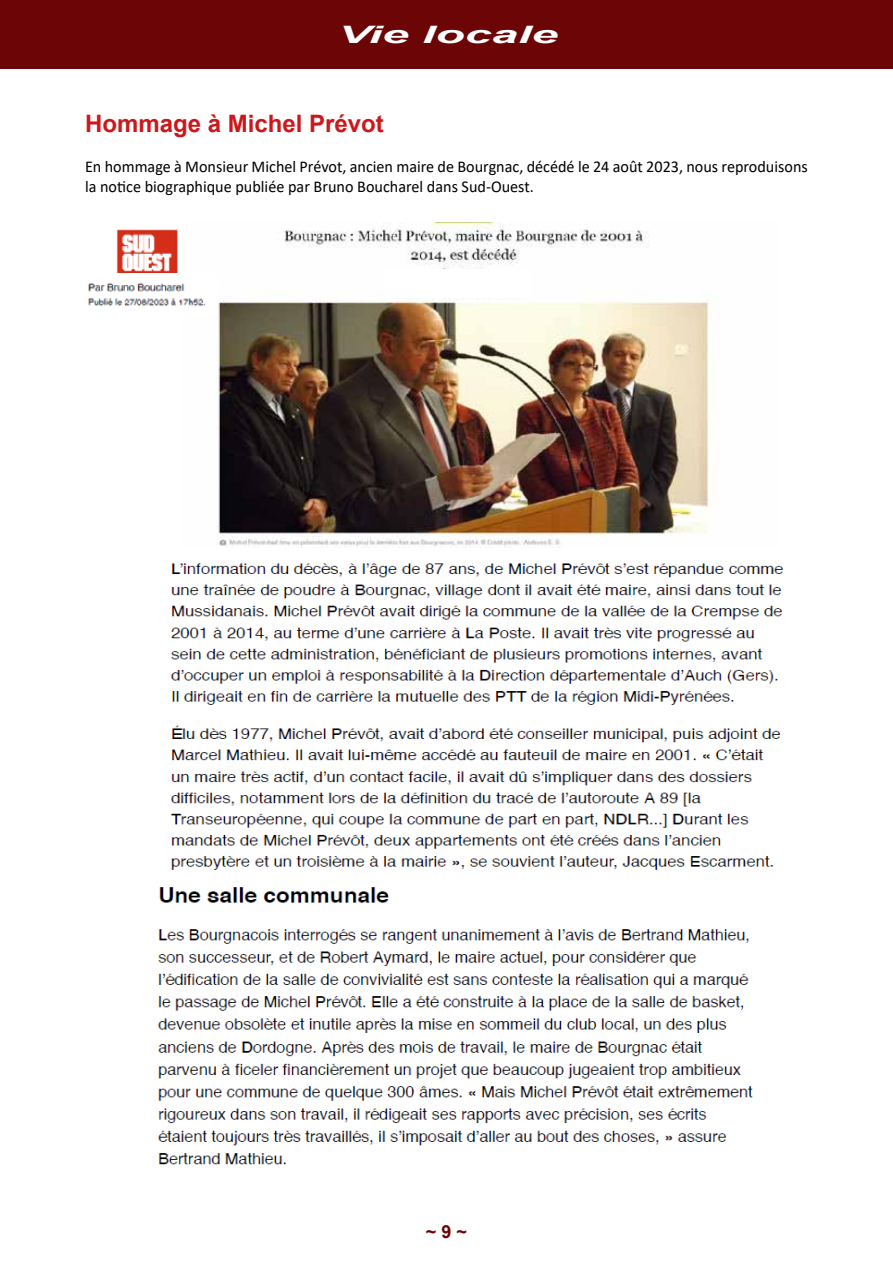
<style>
.page{position:relative;width:893px;height:1263px;background:#fff}
.page>*{position:absolute;margin:0;border:0;box-sizing:border-box;transform-origin:0 0}
.t1{font:700 24px "Arial";color:#cd171a}
.t2{font:italic 700 24px "Arial";color:#fff;scale:2 1}
.t3{font:700 18px "Arial";color:#6c0506}
.t4{font:16.5px/19.8px "Calibri";color:#000}
</style>
<div class="page">
<div style="left:0;top:0;width:893px;height:68px;background:#6c0506"></div>
<img style="left:217px;top:223px;width:493px;height:325px">
<img style="left:116px;top:229px;width:62px;height:44px">
<img style="left:88px;top:283px;width:118px;height:23px">
<img style="left:170px;top:563px;width:614px;height:307px">
<img style="left:157px;top:887px;width:596px;height:278px">
<div style="left:386px;top:269px;width:145px;height:29px;background:#fff"></div>
<h1 class="t2" style="left:338px;top:18px;width:111px">Vie locale</h1>
<h1 class="t1" style="left:85px;top:107px;width:300px">Hommage à Michel Prévot</h1>
<p class="t4" style="left:85px;top:156px;width:724px">En hommage à Monsieur Michel Prévot, ancien maire de Bourgnac, décédé le 24 août 2023, nous reproduisons la notice biographique publiée par Bruno Boucharel dans Sud-Ouest.</p>
<p class="t3" style="left:426px;top:1218px;width:43px">~ 9 ~</p>
</div>
